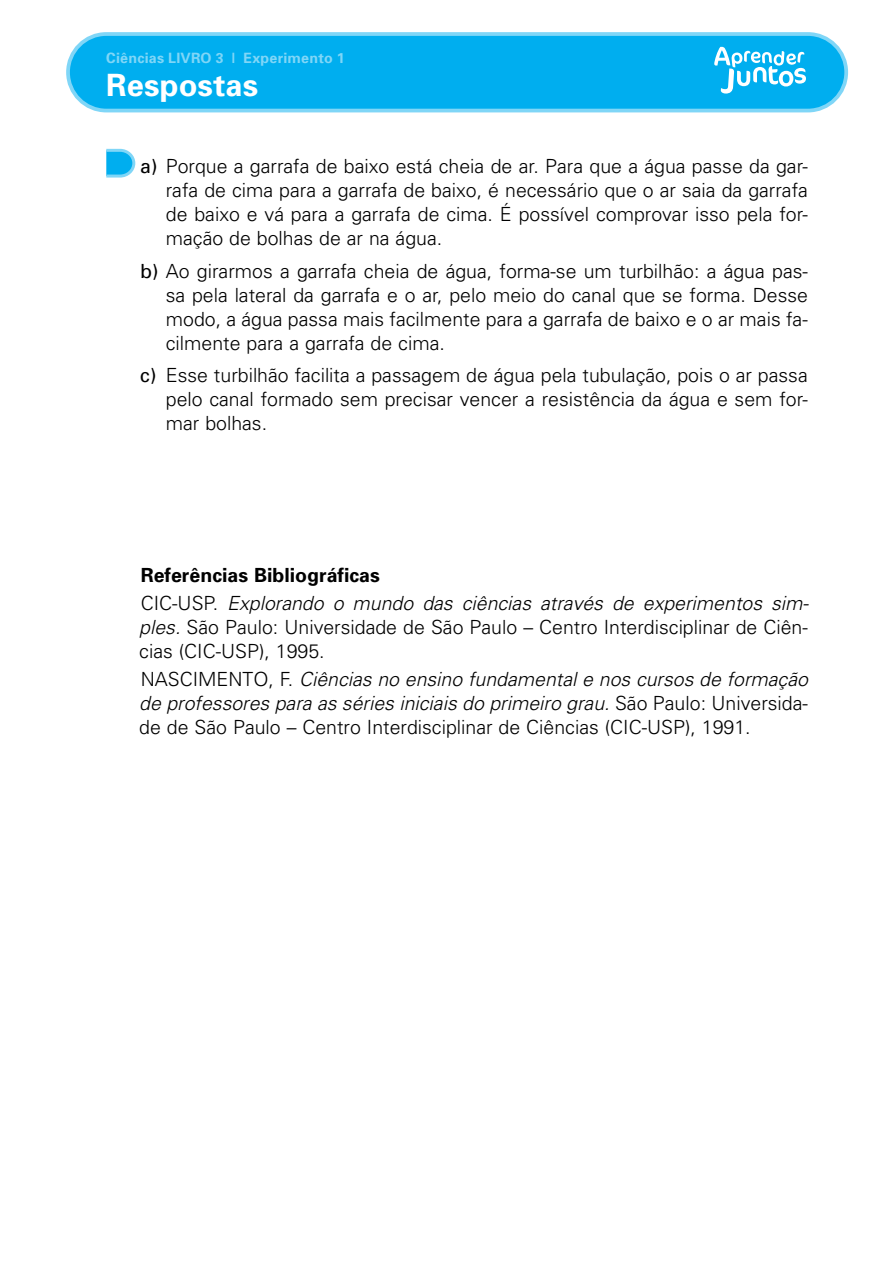
<style>
.page{position:relative;width:893px;height:1263px;background:#fff}
.page>*{position:absolute;margin:0;border:0;box-sizing:border-box;transform-origin:0 0}
.t1{font:700 30.75px "Univers";letter-spacing:.005em;color:#fff}
.t2{font:300 19.5px/24px "Univers";color:#000;text-align:justify}
.t3{font:italic 300 19.5px/24px "Univers";color:#000}
.t4{font:700 14.25px "Univers";letter-spacing:.015em;color:#80d6f7}
.s1{font-weight:400}
.s2{font-weight:700;font-style:normal}
.s3{font-style:normal}
.s4{font-style:italic}
</style>
<div class="page">
<div style="left:68px;top:34px;width:778px;height:77px;background:#00aeef;border-radius:38px"></div>
<div style="left:66px;top:32px;width:782px;height:80px;border:4px solid #80d6f7;border-radius:38px"></div>
<svg style="left:714px;top:47px;width:92px;height:47px"></svg>
<svg style="left:106px;top:149px;width:29px;height:29px"></svg>
<p class="t4" style="left:106px;top:48px;width:240px">Ciências LIVRO 3 | Experimento 1</p>
<h1 class="t1" style="left:106px;top:65px;width:153px">Respostas</h1>
<p class="t2" style="left:166px;top:154px;width:644px;text-indent:-26px"><span class="s1">a)</span> Porque a garrafa de baixo está cheia de ar. Para que a água passe da gar&shy;rafa de cima para a garrafa de baixo, é necessário que o ar saia da garrafa de baixo e vá para a garrafa de cima. É possível comprovar isso pela for&shy;mação de bolhas de ar na água.</p>
<p class="t2" style="left:166px;top:258px;width:644px;text-indent:-26px"><span class="s1">b)</span> Ao girarmos a garrafa cheia de água, forma-se um turbilhão: a água pas&shy;sa pela lateral da garrafa e o ar, pelo meio do canal que se forma. Desse modo, a água passa mais facilmente para a garrafa de baixo e o ar mais fa&shy;cilmente para a garrafa de cima.</p>
<p class="t2" style="left:166px;top:363px;width:644px;text-indent:-26px"><span class="s1">c)</span> Esse turbilhão facilita a passagem de água pela tubulação, pois o ar passa pelo canal formado sem precisar vencer a resistência da água e sem for&shy;mar bolhas.</p>
<p class="t3" style="left:141px;top:560px;width:670px;line-height:28.2px"><span class="s2">Referências Bibliográficas<br></span><span class="s3">CIC-USP.</span> Explorando o mundo das ciências através de experimentos sim-</p>
<p class="t2" style="left:139px;top:615px;width:670px"><span class="s4">ples.</span> São Paulo: Universidade de São Paulo – Centro Interdisciplinar de Ciên&shy;cias (CIC-USP), 1995.</p>
<p class="t3" style="left:139px;top:667px;width:670px;text-align:justify"><span class="s3">NASCIMENTO, F.</span> Ciências no ensino fundamental e nos cursos de formação de professores para as séries iniciais do primeiro grau. <span class="s3">São Paulo: Universida&shy;de de São Paulo – Centro Interdisciplinar de Ciências (CIC-USP), 1991.</span></p>
</div>
